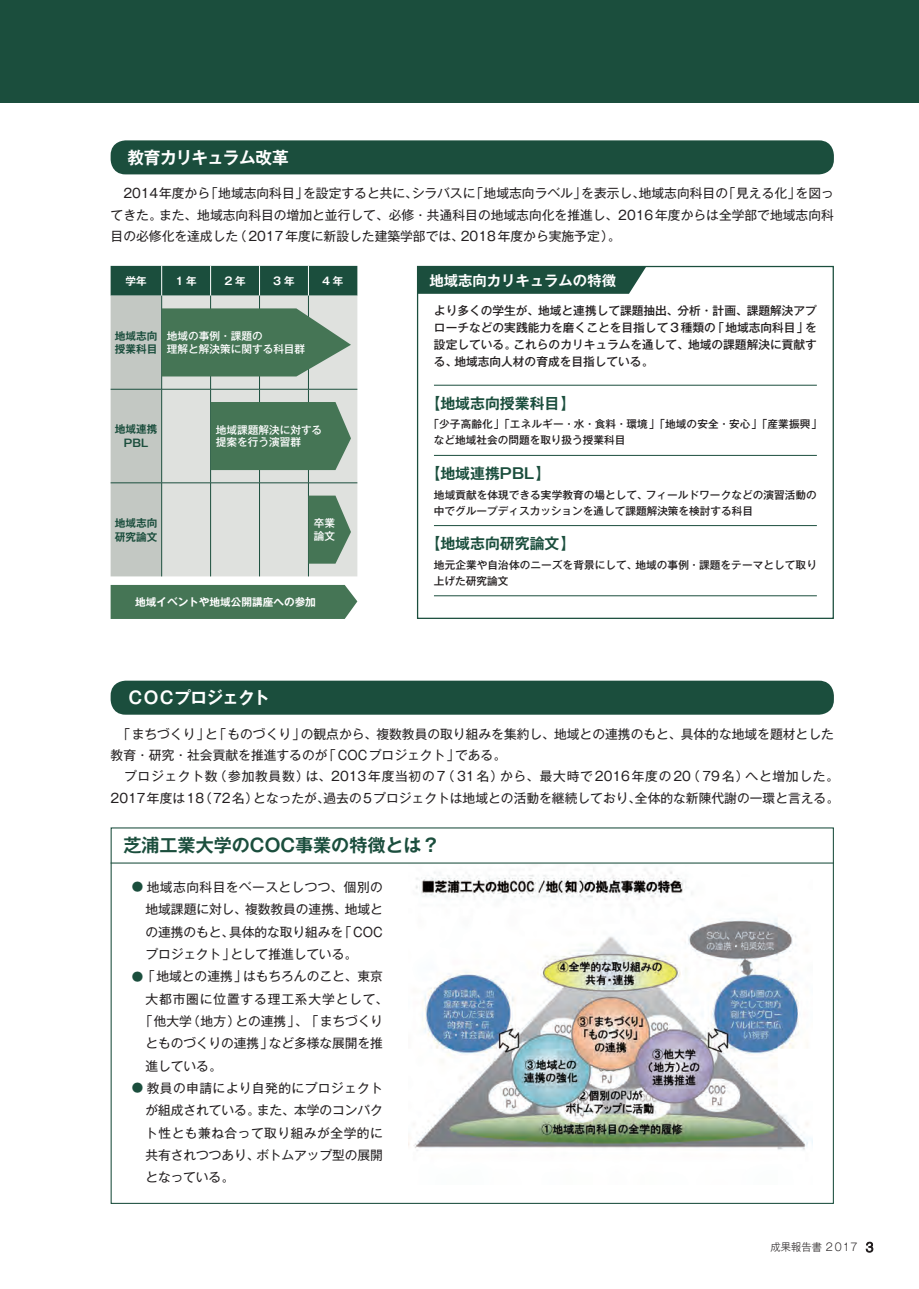
<style>
.page{position:relative;width:919px;height:1289px;background:#fff}
.page>*{position:absolute;margin:0;border:0;box-sizing:border-box;transform-origin:0 0}
.t1{font:700 18px "Gothic MB101 Pro De";color:#1b4e3d}
.t2{font:700 16.95px "Gothic MB101 Pro De";letter-spacing:-.03em;color:#fff}
.t3{font:700 16.95px "Gothic MB101 Pro De";letter-spacing:-.05em;color:#fff}
.t4{font:700 14.85px "Gothic MB101 Pro De";color:#1b4e3d}
.t5{font:700 14.4px "Gothic MB101 Pro De";color:#fff}
.t6{font:12.75px/22.4px "Gothic MB101 Pro";color:#231f20;text-align:justify}
.t7{font:12.75px "Gothic MB101 Pro";letter-spacing:.065em;color:#231f20}
.t8{font:500 11.7px/17px "Gothic MB101 Pro";color:#231f20;text-align:justify}
.t9{font:500 10.65px/15.9px "Gothic MB101 Pro";letter-spacing:.005em;color:#231f20}
.t10{font:500 10.65px/12.8px "Gothic MB101 Pro";color:#fff}
.t11{font:700 10.65px "Gothic MB101 Pro De";color:#fff}
.t12{font:700 10.65px/13.8px "Gothic MB101 Pro De";color:#1b4e3d}
.t13{font:300 10.65px "Gothic MB101 Pro";letter-spacing:.015em;color:#231f20;scale:.96 1}
.s1{font-size:11.55px;color:#1b4e3d}
.s2{font-family:"Helvetica";font-size:13.8px}
</style>
<div class="page">
<div style="left:0;top:0;width:918px;height:102px;background:#1b4e3d"></div>
<div style="left:111px;top:140px;width:722px;height:34px;background:#1b4e3d;border-radius:15px"></div>
<div style="left:111px;top:680px;width:722px;height:34px;background:#1b4e3d;border-radius:15px"></div>
<svg style="left:111px;top:266px;width:246px;height:310px;background:#97ac9f"></svg>
<div style="left:111px;top:585px;width:246px;height:34px;background:#457555"></div>
<svg style="left:419px;top:268px;width:227px;height:26px;background:#255645"></svg>
<div style="left:417px;top:266px;width:416px;height:353px;border:1px solid #1b4e3d"></div>
<hr style="left:434px;top:385px;width:382px;height:1px;background:#1b4e3d">
<hr style="left:434px;top:455px;width:382px;height:1px;background:#1b4e3d">
<hr style="left:434px;top:525px;width:382px;height:1px;background:#1b4e3d">
<hr style="left:434px;top:595px;width:382px;height:1px;background:#1b4e3d">
<img style="left:408px;top:868px;width:404px;height:283px">
<hr style="left:111px;top:862px;width:722px;height:1px;background:#1b4e3d">
<svg style="left:865px;top:1241px;width:8px;height:11px"></svg>
<h2 class="t2" style="left:127px;top:143px;width:163px">教育カリキュラム改革</h2>
<p class="t6" style="left:111px;top:181px;width:724px;line-height:21.3px">　2014年度から「地域志向科目」を設定すると共に、シラバスに「地域志向ラベル」を表示し、地域志向科目の「見える化」を図ってきた。また、地域志向科目の増加と並行して、必修・共通科目の地域志向化を推進し、2016年度からは全学部で地域志向科目の必修化を達成した（2017年度に新設した建築学部では、2018年度から実施予定）。</p>
<p class="t11" style="left:125px;top:272px;width:23px">学年</p>
<p class="t11" style="left:175px;top:272px;width:23px">1 年</p>
<p class="t11" style="left:224px;top:272px;width:23px">2年</p>
<p class="t11" style="left:273px;top:272px;width:23px">3年</p>
<p class="t11" style="left:322px;top:272px;width:23px">4 年</p>
<p class="t12" style="left:115px;top:327px;width:44px">地域志向授業科目</p>
<p class="t10" style="left:167px;top:328px;width:140px">地域の事例・課題の<br>理解と解決策に関する科目群</p>
<p class="t12" style="left:115px;top:421px;width:44px;text-align:center">地域連携<br>PBL</p>
<p class="t10" style="left:216px;top:422px;width:108px">地域課題解決に対する提案を行う演習群</p>
<p class="t12" style="left:115px;top:514px;width:44px">地域志向研究論文</p>
<p class="t10" style="left:314px;top:515px;width:23px">卒業論文</p>
<p class="t11" style="left:135px;top:593px;width:182px">地域イベントや地域公開講座への参加</p>
<p class="t5" style="left:429px;top:268px;width:188px">地域志向カリキュラムの特徴</p>
<p class="t8" style="left:434px;top:300px;width:384px">より多くの学生が、地域と連携して課題抽出、分析・計画、課題解決アプローチなどの実践能力を磨くことを目指して3種類の「地域志向科目」を設定している。これらのカリキュラムを通して、地域の課題解決に貢献する、地域志向人材の育成を目指している。</p>
<p class="t4" style="left:425px;top:391px;width:152px">【地域志向授業科目】</p>
<p class="t9" style="left:434px;top:415px;width:390px;text-indent:-6px">「少子高齢化」「エネルギー・水・食料・環境」「地域の安全・安心」「産業振興」など地域社会の問題を取り扱う授業科目</p>
<p class="t4" style="left:425px;top:461px;width:127px">【地域連携PBL】</p>
<p class="t9" style="left:434px;top:485px;width:384px">地域貢献を体現できる実学教育の場として、フィールドワークなどの演習活動の中でグループディスカッションを通して課題解決策を検討する科目</p>
<p class="t4" style="left:425px;top:531px;width:152px">【地域志向研究論文】</p>
<p class="t9" style="left:434px;top:555px;width:384px">地元企業や自治体のニーズを背景にして、地域の事例・課題をテーマとして取り上げた研究論文</p>
<h2 class="t3" style="left:127px;top:683px;width:144px">ＣＯＣプロジェクト</h2>
<p class="t6" style="left:111px;top:721px;width:730px;line-height:21.3px;text-align:left">　「まちづくり」と「ものづくり」の観点から、複数教員の取り組みを集約し、地域との連携のもと、具体的な地域を題材とした教育・研究・社会貢献を推進するのが「COCプロジェクト」である。<br>　プロジェクト数（参加教員数）は、2013年度当初の7（ 31名）から、最大時で2016年度の20（ 79名）へと増加した。2017年度は18（72名）となったが、過去の5プロジェクトは地域との活動を継続しており、全体的な新陳代謝の一環と言える。</p>
<h1 class="t1" style="left:123px;top:830px;width:318px">芝浦工業大学のCOC事業の特徴とは？</h1>
<p class="t6" style="left:145px;top:874px;width:239px;text-indent:-14px"><span class="s1">●</span> 地域志向科目をベースとしつつ、個別の地域課題に対し、複数教員の連携、地域との連携のもと、具体的な取り組みを「COCプロジェクト」として推進している。</p>
<p class="t6" style="left:132px;top:963px;width:252px"><span class="s1">●</span>「地域との連携」はもちろんのこと、東京</p>
<p class="t7" style="left:145px;top:988px;width:244px">大都市圏に位置する理工系大学として、</p>
<p class="t6" style="left:140px;top:1008px;width:245px">「他大学（地方）との連携」、「まちづくり</p>
<p class="t6" style="left:145px;top:1030px;width:239px">とものづくりの連携」など多様な展開を推</p>
<p class="t6" style="left:145px;top:1052px;width:78px">進している。</p>
<p class="t6" style="left:145px;top:1074px;width:239px;text-indent:-13px"><span class="s1">●</span> 教員の申請により自発的にプロジェクトが組成されている。また、本学のコンパクト性とも兼ね合って取り組みが全学的に共有されつつあり、ボトムアップ型の展開となっている。</p>
<p class="t13" style="left:770px;top:1238px;width:109px">成果報告書 2 017 <span class="s2">3</span></p>
</div>
